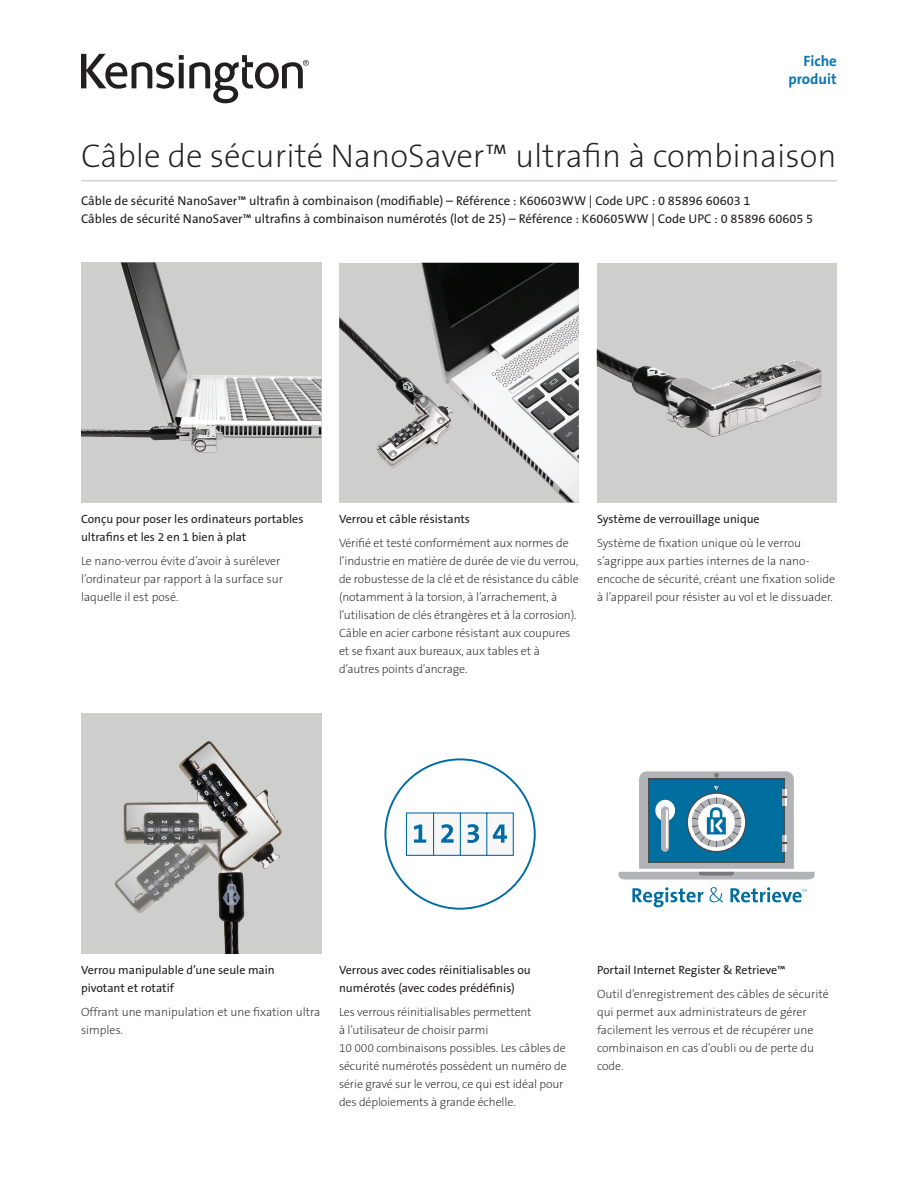
<style>
.page{position:relative;width:918px;height:1188px;background:#fff}
.page>*{position:absolute;margin:0;border:0;box-sizing:border-box;transform-origin:0 0}
.Main_Header{font:33px "The Sans KENSINGTON2 XL";color:#231f20}
.Part_No__UPC{font:15px "The Sans KENSINGTON7 Bd";color:#0e76ae}
.Part_No__UPC-2{font:12.75px "The Sans KENSINGTON5 Rg";color:#231f20}
.Body{font:12px/18px "The Sans KENSINGTON2 XL";letter-spacing:-.01em;color:#231f20}
.t1{font:12px/18px "The Sans KENSINGTON5 Rg";color:#231f20}
</style>
<div class="page">
<svg style="left:81px;top:54px;width:228px;height:49px"></svg>
<hr style="left:81px;top:180px;width:756px;height:1px;background:#bcbdc0">
<div style="left:81px;top:262px;width:240px;height:241px;background:#cececd"></div>
<img style="left:81px;top:262px;width:240px;height:191px">
<img style="left:339px;top:263px;width:240px;height:239px">
<div style="left:597px;top:263px;width:239px;height:239px;background:#cececd"></div>
<img style="left:597px;top:349px;width:225px;height:88px">
<div style="left:81px;top:713px;width:240px;height:241px;background:#cececd"></div>
<img style="left:114px;top:741px;width:168px;height:213px">
<svg style="left:632px;top:887px;width:71px;height:20px"></svg>
<svg style="left:710px;top:887px;width:13px;height:16px"></svg>
<svg style="left:730px;top:887px;width:77px;height:15px"></svg>
<svg style="left:619px;top:771px;width:196px;height:109px"></svg>
<svg style="left:405px;top:812px;width:109px;height:44px"></svg>
<p class="Part_No__UPC" style="left:804px;top:53px;width:35px">Fiche</p>
<p class="Part_No__UPC" style="left:788px;top:71px;width:50px">produit</p>
<p class="Main_Header" style="left:81px;top:138px;width:757px">Câble de sécurité NanoSaver™ ultrafin à combinaison</p>
<p class="Part_No__UPC-2" style="left:81px;top:194px;width:671px">Câble de sécurité NanoSaver™ ultrafin à combinaison (modifiable) – Référence : K60603WW | Code UPC : 0 85896 60603 1</p>
<p class="Part_No__UPC-2" style="left:81px;top:212px;width:734px">Câbles de sécurité NanoSaver™ ultrafins à combinaison numérotés (lot de 25) – Référence : K60605WW | Code UPC : 0 85896 60605 5</p>
<p class="t1" style="left:81px;top:510px;width:224px">Conçu pour poser les ordinateurs portables ultrafins et les 2 en 1 bien à plat</p>
<p class="Body" style="left:81px;top:553px;width:203px">Le nano-verrou évite d’avoir à surélever l’ordinateur par rapport à la surface sur laquelle il est posé.</p>
<p class="t1" style="left:339px;top:510px;width:133px">Verrou et câble résistants</p>
<p class="Body" style="left:339px;top:535px;width:241px">Vérifié et testé conformément aux normes de l’industrie en matière de durée de vie du verrou, de robustesse de la clé et de résistance du câble (notamment à la torsion, à l’arrachement, à l’utilisation de clés étrangères et à la corrosion).<br>Câble en acier carbone résistant aux coupures et se fixant aux bureaux, aux tables et à d’autres points d’ancrage.</p>
<p class="t1" style="left:597px;top:510px;width:164px">Système de verrouillage unique</p>
<p class="Body" style="left:597px;top:535px;width:240px">Système de fixation unique où le verrou s’agrippe aux parties internes de la nano&shy;encoche de sécurité, créant une fixation solide à l’appareil pour résister au vol et le dissuader.</p>
<p class="t1" style="left:81px;top:961px;width:195px">Verrou manipulable d’une seule main pivotant et rotatif</p>
<p class="Body" style="left:81px;top:1004px;width:241px">Offrant une manipulation et une fixation ultra simples.</p>
<p class="t1" style="left:339px;top:961px;width:193px">Verrous avec codes réinitialisables ou numérotés (avec codes prédéfinis)</p>
<p class="Body" style="left:339px;top:1004px;width:229px">Les verrous réinitialisables permettent<br>à l’utilisateur de choisir parmi<br>10 000 combinaisons possibles. Les câbles de sécurité numérotés possèdent un numéro de série gravé sur le verrou, ce qui est idéal pour des déploiements à grande échelle.</p>
<p class="t1" style="left:597px;top:961px;width:190px">Portail Internet Register &amp; Retrieve™</p>
<p class="Body" style="left:597px;top:986px;width:233px">Outil d’enregistrement des câbles de sécurité qui permet aux administrateurs de gérer facilement les verrous et de récupérer une combinaison en cas d’oubli ou de perte du code.</p>
</div>
